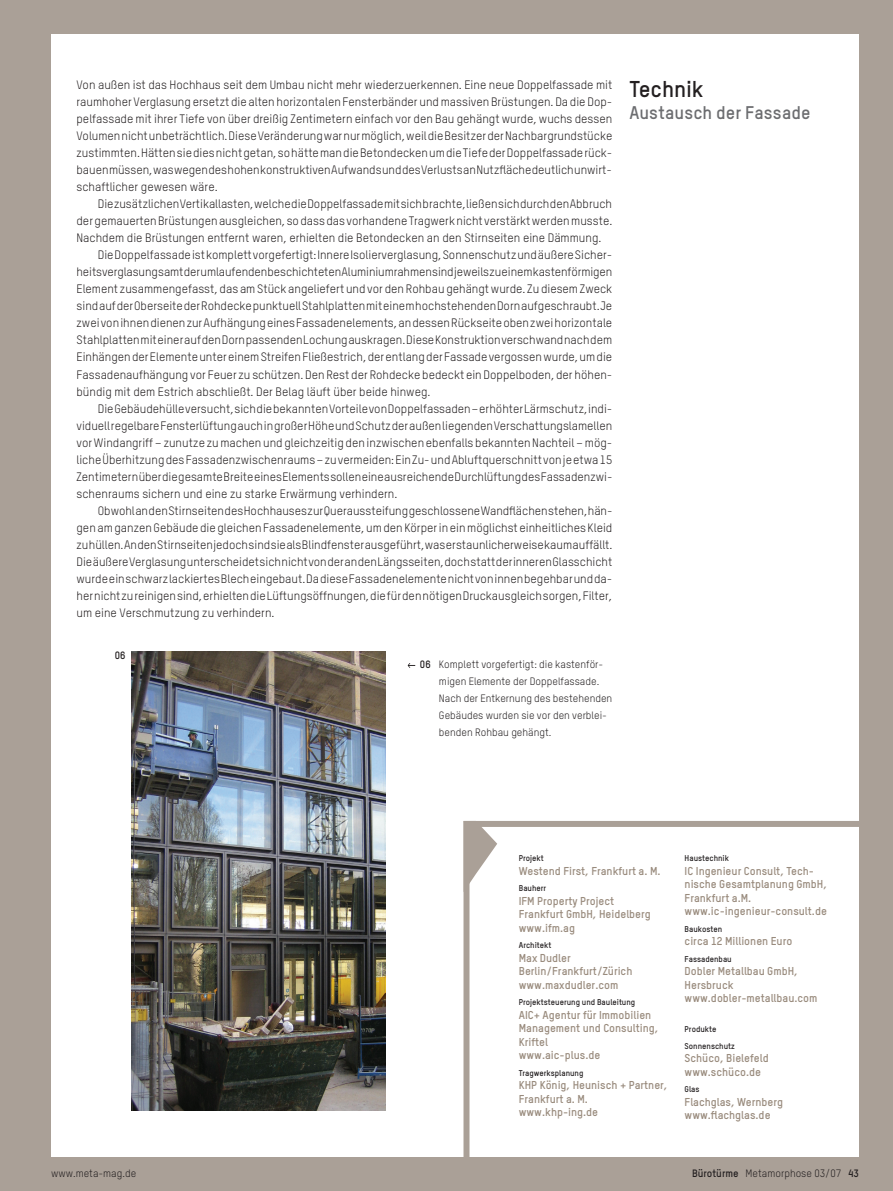
<style>
.page{position:relative;width:893px;height:1191px;background:#aaa097}
.page>*{position:absolute;margin:0;border:0;box-sizing:border-box;transform-origin:0 0}
.t1{font:900 22.5px "TSTAR";color:#231f20}
.t2{font:900 18px "TSTAR";letter-spacing:.005em;color:#6c6d70}
.t3{font:12px/17px "TSTAR";color:#231f20;text-align:justify}
.t4{font:900 11.25px/13.5px "TSTAR";color:#998b7d}
.t5{font:10.5px/17px "TSTAR";color:#231f20}
.t6{font:900 10.5px "TSTAR";color:#231f20}
.t7{font:900 8.25px/16.5px "TSTAR";color:#231f20}
.s1{font-weight:900}
</style>
<div class="page">
<div style="left:51px;top:34px;width:808px;height:1123px;background:#fff"></div>
<svg style="left:408px;top:663px;width:7px;height:5px"></svg>
<img style="left:132px;top:651px;width:253px;height:459px">
<svg style="left:463px;top:821px;width:396px;height:336px"></svg>
<svg style="left:463px;top:821px;width:34px;height:71px"></svg>
<p class="t3" style="left:77px;top:76px;width:537px">Von außen ist das Hochhaus seit dem Umbau nicht mehr wiederzuerkennen. Eine neue Doppelfassade mit raumhoher Verglasung ersetzt die alten horizontalen Fensterbänder und massiven Brüstungen. Da die Dop&shy;pelfassade mit ihrer Tiefe von über dreißig Zentimetern einfach vor den Bau gehängt wurde, wuchs dessen Volumen nicht unbeträchtlich. Diese Veränderung war nur möglich, weil die Besitzer der Nachbargrundstücke zustimmten. Hätten sie dies nicht getan, so hätte man die Betondecken um die Tiefe der Doppelfassade rück&shy;bauen müssen, was wegen des hohen konstruktiven Aufwands und des Verlusts an Nutzfläche deutlich unwirt&shy;schaftlicher gewesen wäre.</p>
<p class="t3" style="left:98px;top:195px;width:516px">Die zusätzlichen Vertikallasten, welche die Doppelfassade mit sich brachte, ließen sich durch den Abbruch</p>
<p class="t3" style="left:77px;top:212px;width:537px">der gemauerten Brüstungen ausgleichen, so dass das vorhandene Tragwerk nicht verstärkt werden musste.</p>
<p class="t3" style="left:77px;top:229px;width:526px">Nachdem die Brüstungen entfernt waren, erhielten die Betondecken an den Stirnseiten eine Dämmung.</p>
<p class="t3" style="left:98px;top:246px;width:516px">Die Doppelfassade ist komplett vorgefertigt: Innere Isolierverglasung, Sonnenschutz und äußere Sicher-</p>
<p class="t3" style="left:77px;top:263px;width:537px">heitsverglasung samt der umlaufenden beschichteten Aluminiumrahmen sind jeweils zu einem kastenförmigen</p>
<p class="t3" style="left:77px;top:280px;width:537px">Element zusammengefasst, das am Stück angeliefert und vor den Rohbau gehängt wurde. Zu diesem Zweck</p>
<p class="t3" style="left:77px;top:297px;width:537px">sind auf der Oberseite der Rohdecke punktuell Stahlplatten mit einem hochstehenden Dorn aufgeschraubt. Je</p>
<p class="t3" style="left:77px;top:314px;width:537px">zwei von ihnen dienen zur Aufhängung eines Fassadenelements, an dessen Rückseite oben zwei horizontale</p>
<p class="t3" style="left:77px;top:331px;width:537px">Stahlplatten mit einer auf den Dorn passenden Lochung auskragen. Diese Konstruktion verschwand nach dem</p>
<p class="t3" style="left:77px;top:348px;width:537px">Einhängen der Elemente unter einem Streifen Fließestrich, der entlang der Fassade vergossen wurde, um die</p>
<p class="t3" style="left:77px;top:365px;width:537px">Fassadenaufhängung vor Feuer zu schützen. Den Rest der Rohdecke bedeckt ein Doppelboden, der höhen-</p>
<p class="t3" style="left:77px;top:382px;width:355px">bündig mit dem Estrich abschließt. Der Belag läuft über beide hinweg.</p>
<p class="t3" style="left:98px;top:399px;width:516px">Die Gebäudehülle versucht, sich die bekannten Vorteile von Doppelfassaden – erhöhter Lärmschutz, indi-</p>
<p class="t3" style="left:77px;top:416px;width:537px">viduell regelbare Fensterlüftung auch in großer Höhe und Schutz der außen liegenden Verschattungslamellen</p>
<p class="t3" style="left:77px;top:433px;width:537px">vor Windangriff – zunutze zu machen und gleichzeitig den inzwischen ebenfalls bekannten Nachteil – mög-</p>
<p class="t3" style="left:77px;top:450px;width:537px">liche Überhitzung des Fassadenzwischenraums – zu vermeiden: Ein Zu- und Abluftquerschnitt von je etwa 15</p>
<p class="t3" style="left:77px;top:467px;width:537px">Zentimetern über die gesamte Breite eines Elements sollen eine ausreichende Durchlüftung des Fassadenzwi-</p>
<p class="t3" style="left:77px;top:484px;width:322px">schenraums sichern und eine zu starke Erwärmung verhindern.</p>
<p class="t3" style="left:98px;top:501px;width:516px">Obwohl an den Stirnseiten des Hochhauses zur Queraussteifung geschlossene Wandflächen stehen, hän-</p>
<p class="t3" style="left:77px;top:518px;width:537px">gen am ganzen Gebäude die gleichen Fassadenelemente, um den Körper in ein möglichst einheitliches Kleid</p>
<p class="t3" style="left:77px;top:535px;width:537px">zu hüllen. An den Stirnseiten jedoch sind sie als Blindfenster ausgeführt, was erstaunlicherweise kaum auffällt.</p>
<p class="t3" style="left:77px;top:552px;width:537px">Die äußere Verglasung unterscheidet sich nicht von der an den Längsseiten, doch statt der inneren Glasschicht</p>
<p class="t3" style="left:77px;top:569px;width:537px">wurde ein schwarz lackiertes Blech eingebaut. Da diese Fassadenelemente nicht von innen begehbar und da-</p>
<p class="t3" style="left:77px;top:587px;width:537px">her nicht zu reinigen sind, erhielten die Lüftungsöffnungen, die für den nötigen Druckausgleich sorgen, Filter,</p>
<p class="t3" style="left:77px;top:604px;width:199px">um eine Verschmutzung zu verhindern.</p>
<p class="t6" style="left:115px;top:648px;width:12px">06</p>
<p class="t6" style="left:420px;top:657px;width:12px">06</p>
<p class="t5" style="left:439px;top:655px;width:175px">Komplett vorgefertigt: die kastenför&shy;migen Elemente der Doppelfassade.<br>Nach der Entkernung des bestehenden Gebäudes wurden sie vor den verblei&shy;benden Rohbau gehängt.</p>
<h1 class="t1" style="left:629px;top:76px;width:76px">Technik</h1>
<h2 class="t2" style="left:629px;top:102px;width:183px">Austausch der Fassade</h2>
<p class="t7" style="left:519px;top:850px;width:27px">Projekt</p>
<p class="t4" style="left:519px;top:864px;width:143px">Westend First, Frankfurt a. M.</p>
<p class="t7" style="left:519px;top:880px;width:29px">Bauherr</p>
<p class="t4" style="left:519px;top:894px;width:134px">IFM Property Project<br>Frankfurt GmbH, Heidelberg www.ifm.ag</p>
<p class="t7" style="left:519px;top:937px;width:34px">Architekt</p>
<p class="t4" style="left:519px;top:951px;width:115px">Max Dudler<br>Berlin/Frankfurt/Zürich www.maxdudler.com</p>
<p class="t7" style="left:519px;top:994px;width:118px">Projektsteuerung und Bauleitung</p>
<p class="t4" style="left:519px;top:1008px;width:141px">AIC+ Agentur für Immobilien<br>Management und Consulting,<br>Kriftel<br>www.aic-plus.de</p>
<p class="t7" style="left:519px;top:1064px;width:66px">Tragwerksplanung</p>
<p class="t4" style="left:519px;top:1078px;width:150px">KHP König, Heunisch + Partner,<br>Frankfurt a. M. www.khp-ing.de</p>
<p class="t7" style="left:685px;top:850px;width:46px">Haustechnik</p>
<p class="t4" style="left:685px;top:864px;width:144px">IC Ingenieur Consult, Tech&shy;nische Gesamtplanung GmbH,<br>Frankfurt a.M. www.ic-ingenieur-consult.de</p>
<p class="t7" style="left:685px;top:920px;width:39px">Baukosten</p>
<p class="t4" style="left:685px;top:934px;width:109px">circa 12 Millionen Euro</p>
<p class="t7" style="left:685px;top:950px;width:49px">Fassadenbau</p>
<p class="t4" style="left:685px;top:964px;width:134px">Dobler Metallbau GmbH,<br>Hersbruck www.dobler-metallbau.com</p>
<p class="t7" style="left:685px;top:1021px;width:52px">Produkte<br>Sonnenschutz</p>
<p class="t4" style="left:685px;top:1051px;width:86px">Schüco, Bielefeld www.schüco.de</p>
<p class="t7" style="left:685px;top:1081px;width:16px">Glas</p>
<p class="t4" style="left:685px;top:1095px;width:100px">Flachglas, Wernberg www.flachglas.de</p>
<p class="t5" style="left:51px;top:1164px;width:87px">www.meta-mag.de</p>
<p class="t5" style="left:692px;top:1164px;width:168px"><span class="s1">Bürotürme</span> Metamorphose 03/07 <span class="s1">43</span></p>
</div>
